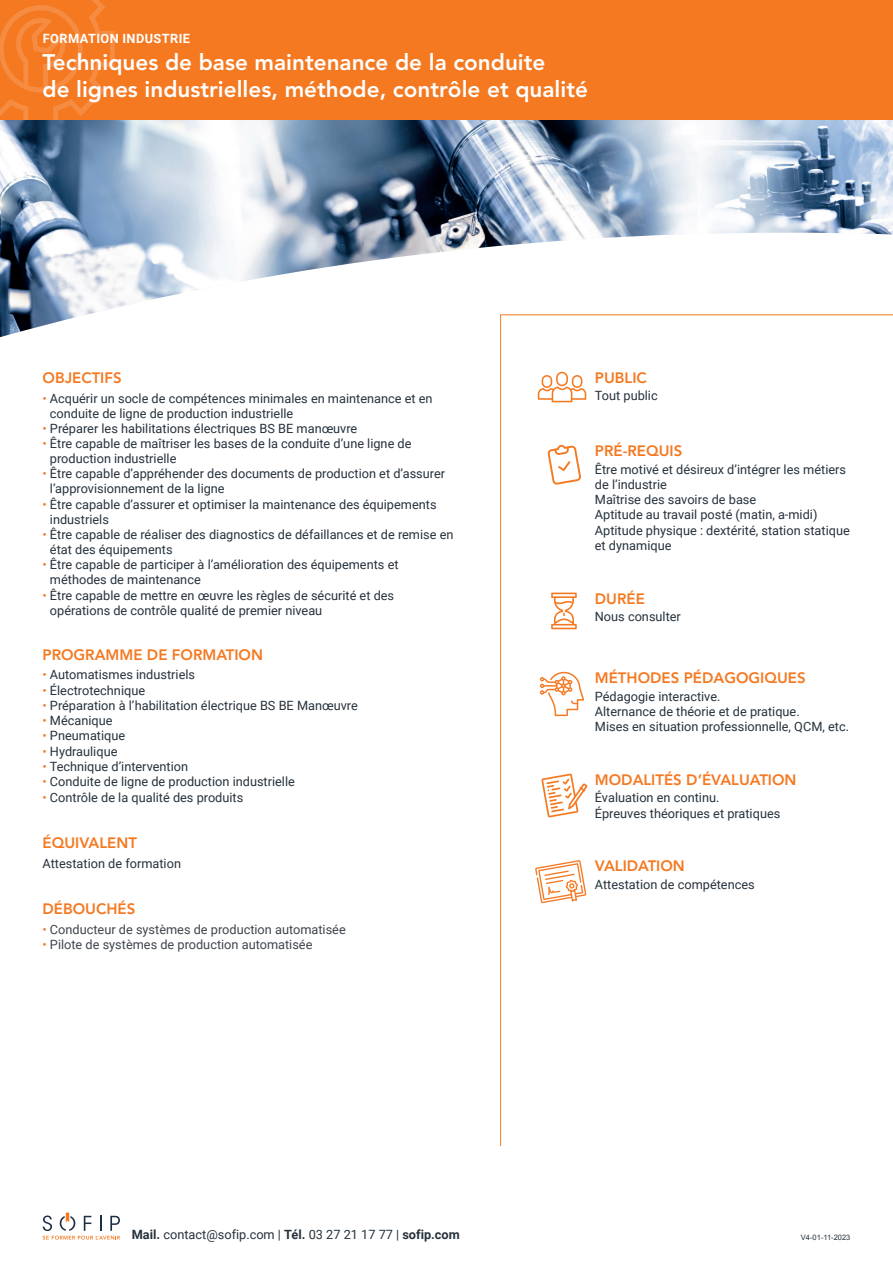
<style>
.page{position:relative;width:893px;height:1263px;background:#fff}
.page>*{position:absolute;margin:0;border:0;box-sizing:border-box;transform-origin:0 0}
.t1{font:800 22.5px/27px "Avenir";color:#fff}
.t2{font:800 15px "Avenir";color:#f47921}
.t3{font:12.75px/15.3px "Roboto";color:#26323c}
.t4{font:12.75px "Roboto";color:#3e454e}
.t5{font:700 12.75px "Roboto";letter-spacing:.035em;color:#fff}
.t6{font:7.5px "Arial";color:#26323c}
.s1{color:#f47921}
.s2{font-weight:700}
</style>
<div class="page">
<img style="left:0;top:119px;width:893px;height:218px">
<div style="left:0;top:0;width:893px;height:119px;background:#f47921"></div>
<svg style="left:0;top:0;width:115px;height:119px"></svg>
<svg style="left:500px;top:314px;width:393px;height:833px"></svg>
<svg style="left:538px;top:372px;width:48px;height:30px"></svg>
<svg style="left:547px;top:445px;width:34px;height:40px"></svg>
<svg style="left:540px;top:671px;width:44px;height:45px"></svg>
<svg style="left:541px;top:773px;width:46px;height:45px"></svg>
<svg style="left:535px;top:860px;width:51px;height:43px"></svg>
<svg style="left:43px;top:1212px;width:77px;height:27px"></svg>
<p class="t5" style="left:43px;top:29px;width:149px">FORMATION INDUSTRIE</p>
<h1 class="t1" style="left:43px;top:49px;width:547px">Techniques de base maintenance de la conduite<br>de lignes industrielles, méthode, contrôle et qualité</h1>
<p class="t2" style="left:43px;top:369px;width:81px">OBJECTIFS</p>
<p class="t3" style="left:50px;top:390px;width:384px;text-indent:-7px"><span class="s1">•</span> Acquérir un socle de compétences minimales en maintenance et en conduite de ligne de production industrielle</p>
<p class="t3" style="left:43px;top:420px;width:316px"><span class="s1">•</span> Préparer les habilitations électriques BS BE manœuvre</p>
<p class="t3" style="left:50px;top:436px;width:363px;text-indent:-7px"><span class="s1">•</span> Être capable de maîtriser les bases de la conduite d’une ligne de production industrielle</p>
<p class="t3" style="left:50px;top:466px;width:397px;text-indent:-7px"><span class="s1">•</span> Être capable d’appréhender des documents de production et d’assurer l’approvisionnement de la ligne</p>
<p class="t3" style="left:50px;top:496px;width:388px;text-indent:-7px"><span class="s1">•</span> Être capable d’assurer et optimiser la maintenance des équipements industriels</p>
<p class="t3" style="left:50px;top:527px;width:405px;text-indent:-7px"><span class="s1">•</span> Être capable de réaliser des diagnostics de défaillances et de remise en état des équipements</p>
<p class="t3" style="left:50px;top:557px;width:350px;text-indent:-7px"><span class="s1">•</span> Être capable de participer à l’amélioration des équipements et méthodes de maintenance</p>
<p class="t3" style="left:50px;top:587px;width:346px;text-indent:-7px"><span class="s1">•</span> Être capable de mettre en œuvre les règles de sécurité et des opérations de contrôle qualité de premier niveau</p>
<p class="t2" style="left:43px;top:646px;width:222px">PROGRAMME DE FORMATION</p>
<p class="t3" style="left:43px;top:667px;width:154px"><span class="s1">•</span> Automatismes industriels</p>
<p class="t3" style="left:43px;top:682px;width:104px"><span class="s1">•</span> Électrotechnique</p>
<p class="t3" style="left:43px;top:697px;width:317px"><span class="s1">•</span> Préparation à l’habilitation électrique BS BE Manœuvre</p>
<p class="t3" style="left:43px;top:712px;width:72px"><span class="s1">•</span> Mécanique</p>
<p class="t3" style="left:43px;top:728px;width:84px"><span class="s1">•</span> Pneumatique</p>
<p class="t3" style="left:43px;top:743px;width:76px"><span class="s1">•</span> Hydraulique</p>
<p class="t3" style="left:43px;top:758px;width:147px"><span class="s1">•</span> Technique d’intervention</p>
<p class="t3" style="left:43px;top:774px;width:254px"><span class="s1">•</span> Conduite de ligne de production industrielle</p>
<p class="t3" style="left:43px;top:789px;width:202px"><span class="s1">•</span> Contrôle de la qualité des produits</p>
<p class="t2" style="left:43px;top:834px;width:96px">ÉQUIVALENT</p>
<p class="t3" style="left:43px;top:855px;width:140px">Attestation de formation</p>
<p class="t2" style="left:43px;top:900px;width:94px">DÉBOUCHÉS</p>
<p class="t4" style="left:43px;top:920px;width:305px"><span class="s1">•</span> Conducteur de systèmes de production automatisée</p>
<p class="t4" style="left:43px;top:936px;width:271px"><span class="s1">•</span> Pilote de systèmes de production automatisée</p>
<p class="t3" style="left:132px;top:1227px;width:329px"><span class="s2">Mail.</span> contact@sofip.com | <span class="s2">Tél.</span> 03 27 21 17 77 | <span class="s2">sofip.com</span></p>
<p class="t2" style="left:595px;top:369px;width:53px">PUBLIC</p>
<p class="t3" style="left:595px;top:388px;width:64px">Tout public</p>
<p class="t2" style="left:595px;top:442px;width:89px">PRÉ-REQUIS</p>
<p class="t3" style="left:595px;top:461px;width:256px">Être motivé et désireux d’intégrer les métiers de l’industrie<br>Maîtrise des savoirs de base<br>Aptitude au travail posté (matin, a-midi)<br>Aptitude physique : dextérité, station statique et dynamique</p>
<p class="t2" style="left:595px;top:590px;width:51px">DURÉE</p>
<p class="t3" style="left:595px;top:609px;width:88px">Nous consulter</p>
<p class="t2" style="left:595px;top:669px;width:212px">MÉTHODES PÉDAGOGIQUES</p>
<p class="t3" style="left:595px;top:688px;width:256px">Pédagogie interactive.<br>Alternance de théorie et de pratique.<br>Mises en situation professionnelle, QCM, etc.</p>
<p class="t2" style="left:595px;top:771px;width:203px">MODALITÉS D’ÉVALUATION</p>
<p class="t3" style="left:595px;top:790px;width:187px">Évaluation en continu.<br>Épreuves théoriques et pratiques</p>
<p class="t2" style="left:595px;top:857px;width:92px">VALIDATION</p>
<p class="t3" style="left:595px;top:876px;width:161px">Attestation de compétences</p>
<p class="t6" style="left:801px;top:1232px;width:51px">V4-01-11-2023</p>
</div>
